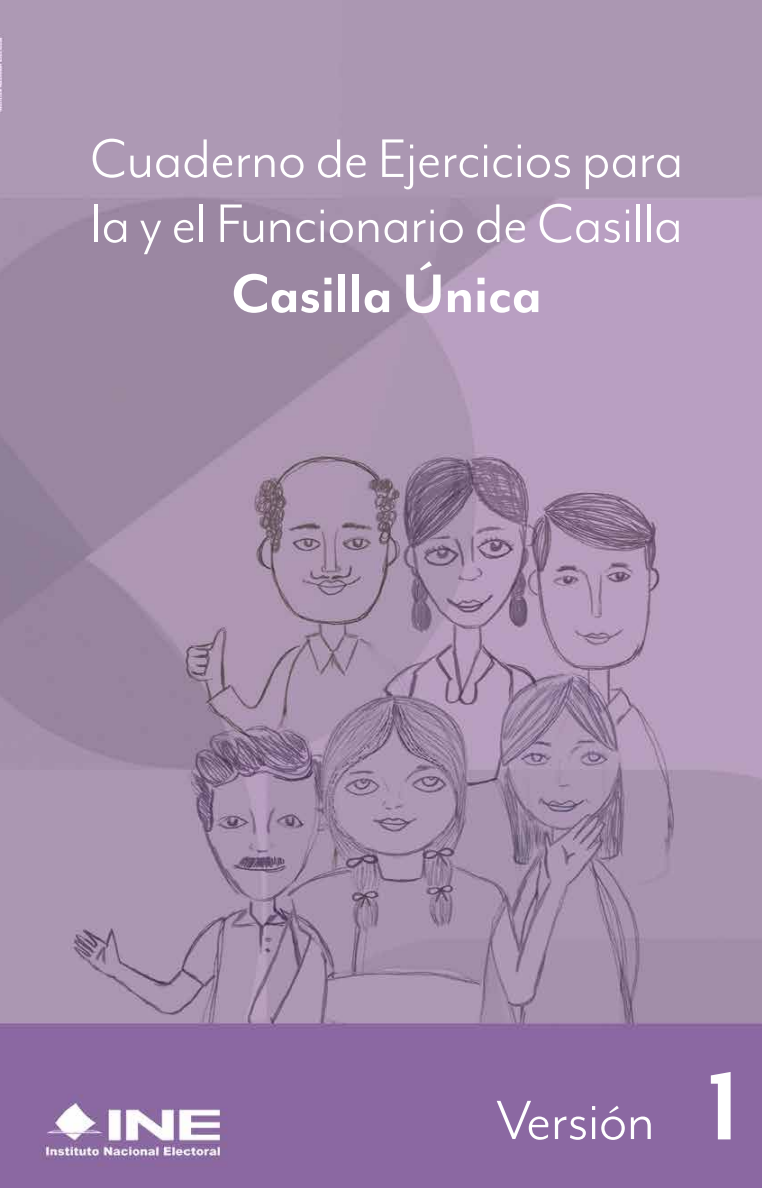
<style>
.page{position:relative;width:762px;height:1188px;background:#fff}
.page>*{position:absolute;margin:0;border:0;box-sizing:border-box;transform-origin:0 0}
.t1{font:700 110px "Mr Eaves Mod OT";color:#fff}
.t2{font:63.62px "Mr Eaves Mod OT";letter-spacing:-.01em;color:#fff}
.t3{font:62.5px/65px "Mr Eaves Mod OT";letter-spacing:-.01em;color:#fff}
.t4{font:700 62.5px "Mr Eaves Mod OT";letter-spacing:-.01em;color:#fff}
.s1{font-weight:700;font-size:110px}
</style>
<div class="page">
<img style="left:0;top:0;width:762px;height:1187px">
<p class="t3" style="left:90px;top:127px;width:595px">Cuaderno de Ejercicios para la y el Funcionario de Casilla</p>
<p class="t4" style="left:231px;top:259px;width:312px">Casilla Única</p>
<p class="t3" style="left:640px;top:192px;width:13px">l</p>
<p class="t3" style="left:297px;top:257px;width:176px">Especial</p>
<h1 class="t1" style="left:686px;top:1046px;width:53px">2</h1>
<p class="t2" style="left:495px;top:1085px;width:247px">Versión <span class="s1">1</span></p>
</div>
